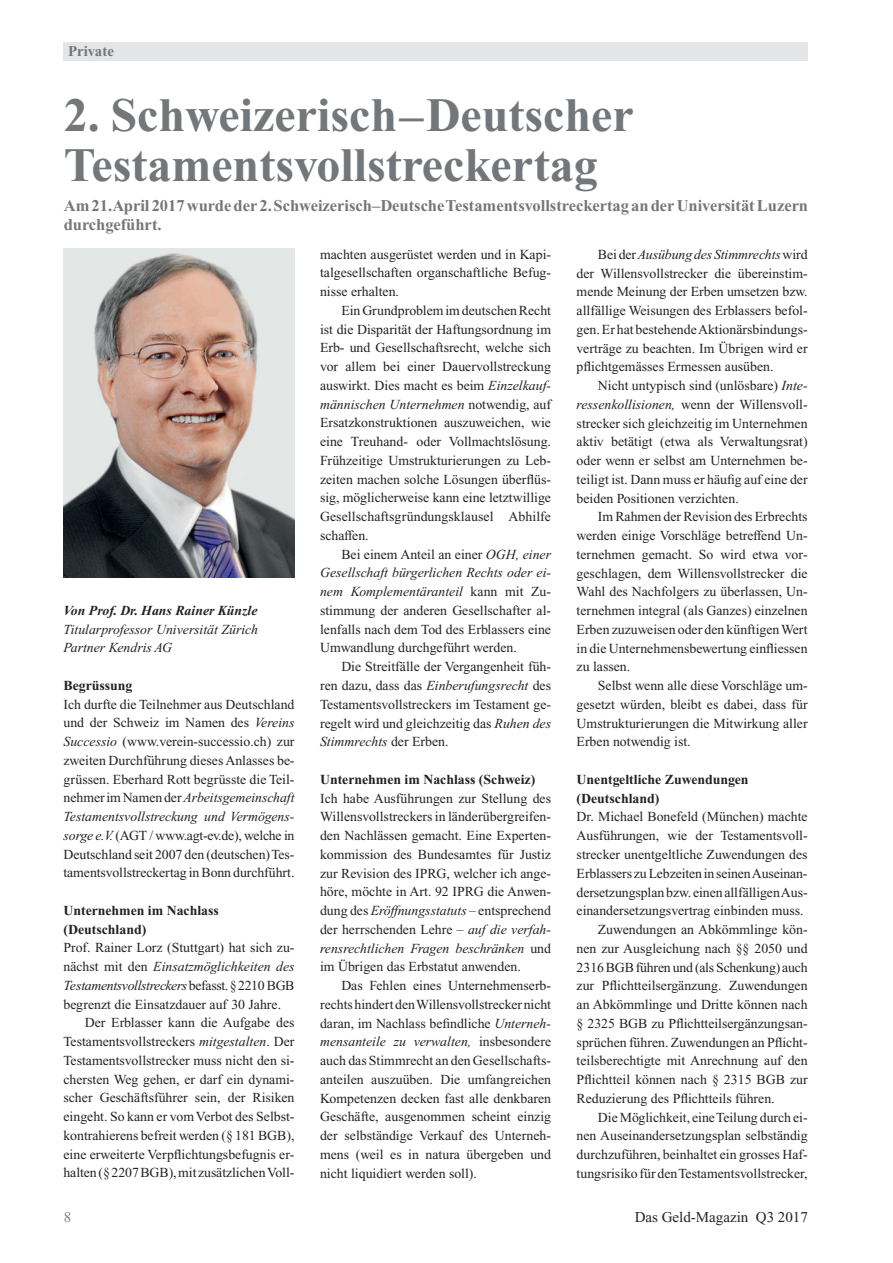
<style>
.page{position:relative;width:893px;height:1263px;background:#fff}
.page>*{position:absolute;margin:0;border:0;box-sizing:border-box;transform-origin:0 0}
.t1{font:700 48px/49.5px "Times New Roman PS Std";color:#74777a}
.t2{font:700 16.5px/19.5px "Times New Roman PS Std";color:#74777a}
.t3{font:15px "Times New Roman PS Std";color:#232122}
.t4{font:700 15px "Times New Roman PS Std";color:#74777a}
.t5{font:15px "Times New Roman PS Std";color:#7f8285}
.t6{font:13.8px/18.8px "Times New Roman PS Std";color:#232122;text-align:justify}
.t7{font:700 13.8px/18.8px "Times New Roman PS Std";color:#232122}
.t8{font:italic 13.8px/18.8px "Times New Roman PS Std";color:#232122}
.t9{font:italic 13.8px "Times New Roman PS Std";letter-spacing:-.025em;color:#232122}
.t10{font:italic 700 13.8px "Times New Roman PS Std";color:#232122}
.s1{font-style:italic}
.s2{font-style:normal}
</style>
<div class="page">
<div style="left:64px;top:43px;width:744px;height:18px;background:#e3e5e6"></div>
<img style="left:64px;top:248px;width:231px;height:330px">
<p class="t4" style="left:68px;top:46px;width:48px">Private</p>
<h1 class="t1" style="left:64px;top:96px;width:572px">2. Schweizerisch–Deutscher<br>Testamentsvollstreckertag</h1>
<p class="t2" style="left:64px;top:197px;width:746px">Am 21. April 2017 wurde der 2. Schweizerisch–Deutsche Testamentsvollstreckertag an der Universität Luzern durchgeführt.</p>
<p class="t10" style="left:63px;top:606px;width:196px">Von Prof. Dr. Hans Rainer Künzle</p>
<p class="t8" style="left:63px;top:621px;width:196px">Titularprofessor Universität Zürich<br>Partner Kendris AG</p>
<p class="t7" style="left:63px;top:677px;width:71px">Begrüssung</p>
<p class="t6" style="left:63px;top:696px;width:233px">Ich durfte die Teilnehmer aus Deutschland und der Schweiz im Namen des <span class="s1">Vereins Successio</span> (www.verein-successio.ch) zur zweiten Durchführung dieses Anlasses be&shy;grüssen. Eberhard Rott begrüsste die Teil&shy;nehmer im Namen der <span class="s1">Arbeitsgemeinschaft Testamentsvollstreckung und Vermögens&shy;sorge e.V.</span> (AGT / www.agt-ev.de), welche in Deutschland seit 2007 den (deutschen) Tes&shy;tamentsvollstreckertag in Bonn durchführt.</p>
<p class="t7" style="left:63px;top:902px;width:157px">Unternehmen im Nachlass (Deutschland)</p>
<p class="t6" style="left:63px;top:940px;width:233px">Prof. Rainer Lorz (Stuttgart) hat sich zu-</p>
<p class="t8" style="left:63px;top:958px;width:233px"><span class="s2">nächst mit den</span> Einsatzmöglichkeiten des</p>
<p class="t9" style="left:63px;top:980px;width:233px">Testamentsvollstreckers <span class="s2">befasst. § 2210 BGB</span></p>
<p class="t6" style="left:63px;top:996px;width:219px">begrenzt die Einsatzdauer auf 30 Jahre.</p>
<p class="t6" style="left:85px;top:1015px;width:211px">Der Erblasser kann die Aufgabe des</p>
<p class="t6" style="left:63px;top:1033px;width:233px">Testamentsvollstreckers <span class="s1">mitgestalten</span>. Der</p>
<p class="t6" style="left:63px;top:1052px;width:233px">Testamentsvollstrecker muss nicht den si-</p>
<p class="t6" style="left:63px;top:1071px;width:233px">chersten Weg gehen, er darf ein dynami-</p>
<p class="t6" style="left:63px;top:1090px;width:233px">scher Geschäftsführer sein, der Risiken</p>
<p class="t6" style="left:63px;top:1108px;width:233px">eingeht. So kann er vom Verbot des Selbst-</p>
<p class="t6" style="left:63px;top:1127px;width:233px">kontrahierens befreit werden (§ 181 BGB),</p>
<p class="t6" style="left:63px;top:1146px;width:232px">eine erweiterte Verpflichtungsbefugnis er-</p>
<p class="t6" style="left:63px;top:1165px;width:233px">halten (§ 2207 BGB), mit zusätzlichen Voll-</p>
<p class="t6" style="left:320px;top:246px;width:233px">machten ausgerüstet werden und in Kapi&shy;talgesellschaften organschaftliche Befug&shy;nisse erhalten.</p>
<p class="t6" style="left:320px;top:302px;width:233px;text-indent:21px">Ein Grundproblem im deutschen Recht ist die Disparität der Haftungsordnung im Erb- und Gesellschaftsrecht, welche sich vor allem bei einer Dauervollstreckung auswirkt. Dies macht es beim <span class="s1">Einzelkauf&shy;männischen Unternehmen</span> notwendig, auf Ersatzkonstruktionen auszuweichen, wie eine Treuhand- oder Vollmachtslösung.<br>Frühzeitige Umstrukturierungen zu Leb&shy;zeiten machen solche Lösungen überflüs&shy;sig, möglicherweise kann eine letztwillige Gesellschaftsgründungsklausel Abhilfe schaffen.</p>
<p class="t6" style="left:320px;top:546px;width:233px;text-indent:21px">Bei einem Anteil an einer <span class="s1">OGH, einer Gesellschaft bürgerlichen Rechts oder ei&shy;nem Komplementäranteil</span> kann mit Zu&shy;stimmung der anderen Gesellschafter al&shy;lenfalls nach dem Tod des Erblassers eine Umwandlung durchgeführt werden.</p>
<p class="t6" style="left:320px;top:658px;width:233px;text-indent:21px">Die Streitfälle der Vergangenheit füh&shy;ren dazu, dass das <span class="s1">Einberufungsrecht</span> des Testamentsvollstreckers im Testament ge&shy;regelt wird und gleichzeitig das <span class="s1">Ruhen des Stimmrechts</span> der Erben.</p>
<p class="t7" style="left:320px;top:771px;width:217px">Unternehmen im Nachlass (Schweiz)</p>
<p class="t6" style="left:320px;top:790px;width:233px">Ich habe Ausführungen zur Stellung des Willensvollstreckers in länderübergreifen&shy;den Nachlässen gemacht. Eine Experten&shy;kommission des Bundesamtes für Justiz zur Revision des IPRG, welcher ich ange&shy;höre, möchte in Art. 92 IPRG die Anwen&shy;dung des <span class="s1">Eröffnungsstatuts</span> – entsprechend der herrschenden Lehre – <span class="s1">auf die verfah&shy;rensrechtlichen Fragen beschränken</span> und im Übrigen das Erbstatut anwenden.</p>
<p class="t6" style="left:320px;top:977px;width:233px;text-indent:21px">Das Fehlen eines Unternehmenserb&shy;rechts hindert den Willensvollstrecker nicht daran, im Nachlass befindliche <span class="s1">Unterneh&shy;mensanteile zu verwalten,</span> insbesondere auch das Stimmrecht an den Gesellschafts&shy;anteilen auszuüben. Die umfangreichen Kompetenzen decken fast alle denkbaren Geschäfte, ausgenommen scheint einzig der selbständige Verkauf des Unterneh&shy;mens (weil es in natura übergeben und nicht liquidiert werden soll).</p>
<p class="t6" style="left:577px;top:246px;width:233px;text-indent:21px">Bei der <span class="s1">Ausübung des Stimmrechts</span> wird der Willensvollstrecker die übereinstim&shy;mende Meinung der Erben umsetzen bzw. allfällige Weisungen des Erblassers befol&shy;gen. Er hat bestehende Aktionärsbindungs&shy;verträge zu beachten. Im Übrigen wird er pflichtgemässes Ermessen ausüben.</p>
<p class="t6" style="left:577px;top:377px;width:233px;text-indent:21px">Nicht untypisch sind (unlösbare) <span class="s1">Inte&shy;ressenkollisionen,</span> wenn der Willensvoll&shy;strecker sich gleichzeitig im Unternehmen aktiv betätigt (etwa als Verwaltungsrat) oder wenn er selbst am Unternehmen be&shy;teiligt ist. Dann muss er häufig auf eine der beiden Positionen verzichten.</p>
<p class="t6" style="left:577px;top:509px;width:233px;text-indent:21px">Im Rahmen der Revision des Erbrechts werden einige Vorschläge betreffend Un&shy;ternehmen gemacht. So wird etwa vor - geschlagen, dem Willensvollstrecker die Wahl des Nachfolgers zu überlassen, Un&shy;ternehmen integral (als Ganzes) einzelnen Erben zuzuweisen oder den künftigen Wert in die Unternehmensbewertung einfliessen zu lassen.</p>
<p class="t6" style="left:577px;top:677px;width:233px;text-indent:21px">Selbst wenn alle diese Vorschläge um&shy;gesetzt würden, bleibt es dabei, dass für Umstrukturierungen die Mitwirkung aller Erben notwendig ist.</p>
<p class="t7" style="left:577px;top:771px;width:174px">Unentgeltliche Zuwendungen (Deutschland)</p>
<p class="t6" style="left:577px;top:809px;width:233px">Dr. Michael Bonefeld (München) machte</p>
<p class="t6" style="left:577px;top:827px;width:233px">Ausführungen, wie der Testamentsvoll-</p>
<p class="t6" style="left:577px;top:846px;width:233px">strecker unentgeltliche Zuwendungen des</p>
<p class="t6" style="left:577px;top:865px;width:232px">Erblassers zu Lebzeiten in seinen Auseinan-</p>
<p class="t6" style="left:577px;top:884px;width:232px">dersetzungsplan bzw. einen allfälligen Aus-</p>
<p class="t6" style="left:577px;top:902px;width:228px">einandersetzungsvertrag einbinden muss.</p>
<p class="t6" style="left:598px;top:921px;width:211px">Zuwendungen an Abkömmlinge kön-</p>
<p class="t6" style="left:577px;top:940px;width:233px">nen zur Ausgleichung nach §§ 2050 und</p>
<p class="t6" style="left:577px;top:959px;width:233px">2316 BGB führen und (als Schenkung) auch</p>
<p class="t6" style="left:577px;top:977px;width:233px">zur Pflichtteilsergänzung. Zuwendungen</p>
<p class="t6" style="left:577px;top:996px;width:233px">an Abkömmlinge und Dritte können nach</p>
<p class="t6" style="left:577px;top:1015px;width:233px">§ 2325 BGB zu Pflichtteilsergänzungsan-</p>
<p class="t6" style="left:577px;top:1034px;width:233px">sprüchen führen. Zuwendungen an Pflicht-</p>
<p class="t6" style="left:577px;top:1052px;width:233px">teilsberechtigte mit Anrechnung auf den</p>
<p class="t6" style="left:577px;top:1071px;width:233px">Pflichtteil können nach § 2315 BGB zur</p>
<p class="t6" style="left:577px;top:1090px;width:200px">Reduzierung des Pflichtteils führen.</p>
<p class="t6" style="left:598px;top:1109px;width:211px">Die Möglichkeit, eine Teilung durch ei-</p>
<p class="t6" style="left:577px;top:1127px;width:233px">nen Auseinandersetzungsplan selbständig</p>
<p class="t6" style="left:577px;top:1146px;width:233px">durchzuführen, beinhaltet ein grosses Haf-</p>
<p class="t6" style="left:577px;top:1165px;width:233px">tungsrisiko für den Testamentsvollstrecker,</p>
<p class="t5" style="left:64px;top:1212px;width:9px">8</p>
<p class="t3" style="left:635px;top:1212px;width:175px">Das Geld-Magazin Q3 2017</p>
</div>
